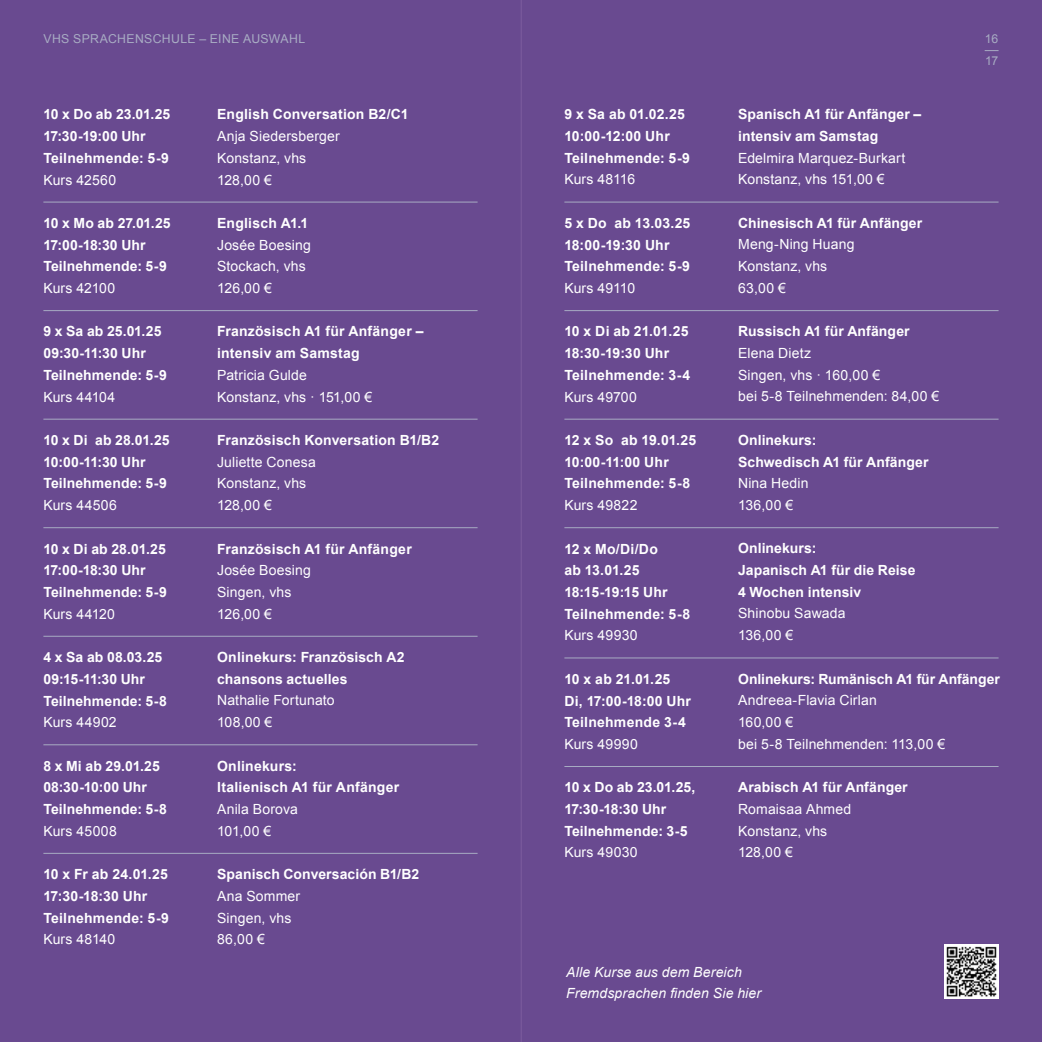
<style>
.page{position:relative;width:1042px;height:1042px;background:#694a90}
.page>*{position:absolute;margin:0;border:0;box-sizing:border-box;transform-origin:0 0}
.t1{font:700 14px/21.7px "Arial";letter-spacing:.01em;color:#fff}
.t2{font:14px/21.7px "Arial";letter-spacing:.01em;color:#fff}
.t3{font:italic 14px/21.7px "Arial";letter-spacing:.01em;color:#fff}
.t4{font:12.25px "Arial";letter-spacing:.03em;color:#a8acc3}
</style>
<div class="page">
<img style="left:944px;top:944px;width:54px;height:54px">
<hr style="left:43px;top:202px;width:434px;height:1px;background:#a8acc3">
<hr style="left:43px;top:310px;width:434px;height:1px;background:#a8acc3">
<hr style="left:43px;top:419px;width:434px;height:1px;background:#a8acc3">
<hr style="left:43px;top:527px;width:434px;height:1px;background:#a8acc3">
<hr style="left:43px;top:636px;width:434px;height:1px;background:#a8acc3">
<hr style="left:43px;top:744px;width:434px;height:1px;background:#a8acc3">
<hr style="left:43px;top:853px;width:434px;height:1px;background:#a8acc3">
<hr style="left:564px;top:202px;width:434px;height:1px;background:#a8acc3">
<hr style="left:564px;top:310px;width:434px;height:1px;background:#a8acc3">
<hr style="left:564px;top:419px;width:434px;height:1px;background:#a8acc3">
<hr style="left:564px;top:527px;width:434px;height:1px;background:#a8acc3">
<hr style="left:564px;top:657px;width:434px;height:1px;background:#a8acc3">
<hr style="left:564px;top:766px;width:434px;height:1px;background:#a8acc3">
<svg style="left:984px;top:50px;width:14px;height:1px"></svg>
<hr style="left:521px;top:0;width:1px;height:1042px;background:#7d5d9f">
<p class="t4" style="left:43px;top:31px;width:263px">VHS SPRACHENSCHULE – EINE AUSWAHL</p>
<p class="t1" style="left:43px;top:104px;width:128px">10 x Do ab 23.01.25<br>17:30-19:00 Uhr<br>Teilnehmende: 5-9</p>
<p class="t2" style="left:43px;top:169px;width:74px">Kurs 42560</p>
<p class="t1" style="left:43px;top:213px;width:129px">10 x Mo ab 27.01.25<br>17:00-18:30 Uhr<br>Teilnehmende: 5-9</p>
<p class="t2" style="left:43px;top:277px;width:73px">Kurs 42100</p>
<p class="t1" style="left:43px;top:321px;width:125px">9 x Sa ab 25.01.25<br>09:30-11:30 Uhr<br>Teilnehmende: 5-9</p>
<p class="t2" style="left:43px;top:386px;width:73px">Kurs 44104</p>
<p class="t1" style="left:43px;top:430px;width:128px">10 x Di ab 28.01.25<br>10:00-11:30 Uhr<br>Teilnehmende: 5-9</p>
<p class="t2" style="left:43px;top:494px;width:75px">Kurs 44506</p>
<p class="t1" style="left:43px;top:538px;width:125px">10 x Di ab 28.01.25<br>17:00-18:30 Uhr<br>Teilnehmende: 5-9</p>
<p class="t2" style="left:43px;top:603px;width:73px">Kurs 44120</p>
<p class="t1" style="left:43px;top:647px;width:125px">4 x Sa ab 08.03.25<br>09:15-11:30 Uhr<br>Teilnehmende: 5-8</p>
<p class="t2" style="left:43px;top:711px;width:75px">Kurs 44902</p>
<p class="t1" style="left:43px;top:755px;width:125px">8 x Mi ab 29.01.25<br>08:30-10:00 Uhr<br>Teilnehmende: 5-8</p>
<p class="t2" style="left:43px;top:820px;width:75px">Kurs 45008</p>
<p class="t1" style="left:43px;top:864px;width:127px">10 x Fr ab 24.01.25<br>17:30-18:30 Uhr<br>Teilnehmende: 5-9</p>
<p class="t2" style="left:43px;top:928px;width:73px">Kurs 48140</p>
<p class="t1" style="left:217px;top:104px;width:193px">English Conversation B2/C1</p>
<p class="t2" style="left:217px;top:125px;width:124px">Anja Siedersberger<br>Konstanz, vhs<br>128,00 €</p>
<p class="t1" style="left:217px;top:213px;width:93px">Englisch A1.1</p>
<p class="t2" style="left:217px;top:234px;width:95px">Josée Boesing<br>Stockach, vhs<br>126,00 €</p>
<p class="t1" style="left:217px;top:321px;width:208px">Französisch A1 für Anfänger – intensiv am Samstag</p>
<p class="t2" style="left:217px;top:364px;width:157px">Patricia Gulde<br>Konstanz, vhs · 151,00 €</p>
<p class="t1" style="left:217px;top:430px;width:224px">Französisch Konversation B1/B2</p>
<p class="t2" style="left:217px;top:451px;width:100px">Juliette Conesa<br>Konstanz, vhs<br>128,00 €</p>
<p class="t1" style="left:217px;top:538px;width:196px">Französisch A1 für Anfänger</p>
<p class="t2" style="left:217px;top:559px;width:95px">Josée Boesing<br>Singen, vhs<br>126,00 €</p>
<p class="t1" style="left:217px;top:647px;width:189px">Onlinekurs: Französisch A2 chansons actuelles</p>
<p class="t2" style="left:217px;top:690px;width:119px">Nathalie Fortunato<br>108,00 €</p>
<p class="t1" style="left:217px;top:755px;width:184px">Onlinekurs:<br>Italienisch A1 für Anfänger</p>
<p class="t2" style="left:217px;top:798px;width:82px">Anila Borova<br>101,00 €</p>
<p class="t1" style="left:217px;top:864px;width:204px">Spanisch Conversación B1/B2</p>
<p class="t2" style="left:217px;top:885px;width:85px">Ana Sommer<br>Singen, vhs<br>86,00 €</p>
<p class="t4" style="left:985px;top:31px;width:15px">16</p>
<p class="t1" style="left:564px;top:104px;width:127px">9 x Sa ab 01.02.25<br>10:00-12:00 Uhr<br>Teilnehmende: 5-9</p>
<p class="t2" style="left:564px;top:169px;width:72px">Kurs 48116</p>
<p class="t1" style="left:564px;top:213px;width:127px">5 x Do ab 13.03.25<br>18:00-19:30 Uhr<br>Teilnehmende: 5-9</p>
<p class="t2" style="left:564px;top:277px;width:72px">Kurs 49110</p>
<p class="t1" style="left:564px;top:321px;width:127px">10 x Di ab 21.01.25<br>18:30-19:30 Uhr<br>Teilnehmende: 3-4</p>
<p class="t2" style="left:564px;top:386px;width:74px">Kurs 49700</p>
<p class="t1" style="left:564px;top:430px;width:133px">12 x So ab 19.01.25<br>10:00-11:00 Uhr<br>Teilnehmende: 5-8</p>
<p class="t2" style="left:564px;top:494px;width:75px">Kurs 49822</p>
<p class="t1" style="left:564px;top:538px;width:127px">12 x Mo/Di/Do<br>ab 13.01.25<br>18:15-19:15 Uhr<br>Teilnehmende: 5-8</p>
<p class="t2" style="left:564px;top:625px;width:75px">Kurs 49930</p>
<p class="t1" style="left:564px;top:668px;width:128px">10 x ab 21.01.25<br>Di, 17:00-18:00 Uhr<br>Teilnehmende 3-4</p>
<p class="t2" style="left:564px;top:733px;width:75px">Kurs 49990</p>
<p class="t1" style="left:564px;top:777px;width:132px">10 x Do ab 23.01.25,<br>17:30-18:30 Uhr<br>Teilnehmende: 3-5</p>
<p class="t2" style="left:564px;top:842px;width:75px">Kurs 49030</p>
<p class="t4" style="left:985px;top:53px;width:15px">17</p>
<p class="t1" style="left:738px;top:104px;width:185px">Spanisch A1 für Anfänger – intensiv am Samstag</p>
<p class="t2" style="left:738px;top:147px;width:169px">Edelmira Marquez-Burkart<br>Konstanz, vhs 151,00 €</p>
<p class="t1" style="left:738px;top:212px;width:186px">Chinesisch A1 für Anfänger</p>
<p class="t2" style="left:738px;top:234px;width:118px">Meng-Ning Huang<br>Konstanz, vhs<br>63,00 €</p>
<p class="t1" style="left:738px;top:321px;width:173px">Russisch A1 für Anfänger</p>
<p class="t2" style="left:738px;top:342px;width:203px">Elena Dietz<br>Singen, vhs · 160,00 €<br>bei 5-8 Teilnehmenden: 84,00 €</p>
<p class="t1" style="left:738px;top:429px;width:192px">Onlinekurs:<br>Schwedisch A1 für Anfänger</p>
<p class="t2" style="left:738px;top:473px;width:72px">Nina Hedin<br>136,00 €</p>
<p class="t1" style="left:738px;top:538px;width:179px">Onlinekurs:<br>Japanisch A1 für die Reise<br>4 Wochen intensiv</p>
<p class="t2" style="left:738px;top:603px;width:109px">Shinobu Sawada<br>136,00 €</p>
<p class="t1" style="left:738px;top:668px;width:263px">Onlinekurs: Rumänisch A1 für Anfänger</p>
<p class="t2" style="left:738px;top:690px;width:209px">Andreea-Flavia Cirlan<br>160,00 €<br>bei 5-8 Teilnehmenden: 113,00 €</p>
<p class="t1" style="left:738px;top:777px;width:171px">Arabisch A1 für Anfänger</p>
<p class="t2" style="left:738px;top:798px;width:115px">Romaisaa Ahmed<br>Konstanz, vhs<br>128,00 €</p>
<p class="t3" style="left:566px;top:961px;width:196px">Alle Kurse aus dem Bereich<br>Fremdsprachen finden Sie hier</p>
</div>
